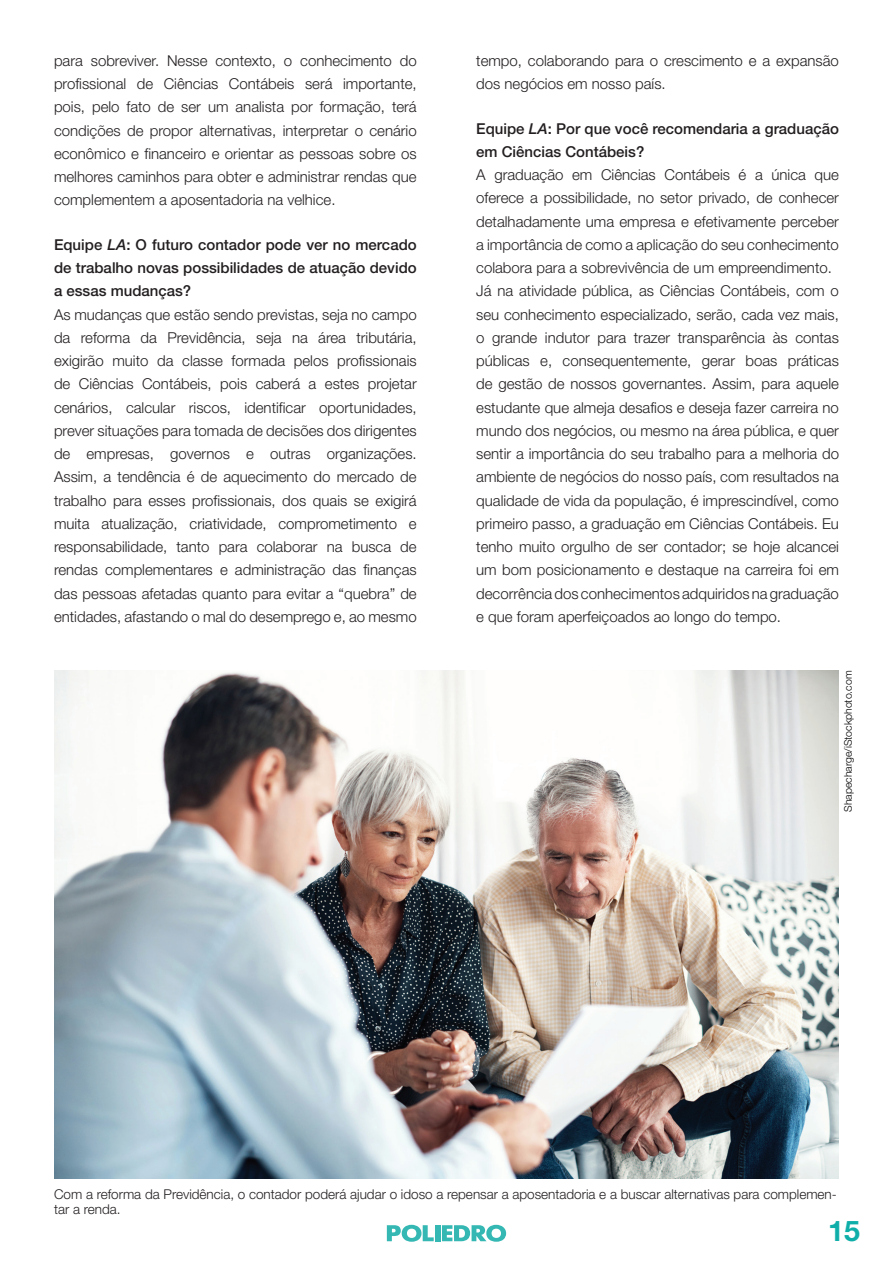
<style>
.page{position:relative;width:893px;height:1263px;background:#fff}
.page>*{position:absolute;margin:0;border:0;box-sizing:border-box;transform-origin:0 0}
.t1{font:700 28.5px "Helvetica Neue";color:#10aea9}
.t2{font:300 15px/23.2px "Helvetica Neue";color:#231f20;text-align:justify}
.t3{font:500 15px/23.2px "Helvetica Neue";color:#231f20;text-align:justify}
.t4{font:300 13.5px/15px "Helvetica Neue";color:#231f20}
.t5{font:300 10.5px "Helvetica Neue";color:#000}
.s1{font-style:italic}
</style>
<div class="page">
<svg style="left:387px;top:1225px;width:47px;height:17px"></svg>
<div style="left:435px;top:1225px;width:5px;height:16px;background:#35b8b3"></div>
<svg style="left:442px;top:1225px;width:64px;height:17px"></svg>
<img style="left:54px;top:671px;width:785px;height:508px">
<p class="t2" style="left:54px;top:49px;width:364px">para sobreviver. Nesse contexto, o conhecimento do profissional de Ciências Contábeis será importante, pois, pelo fato de ser um analista por formação, terá condições de propor alternativas, interpretar o cenário econômico e financeiro e orientar as pessoas sobre os melhores caminhos para obter e administrar rendas que complementem a aposentadoria na velhice.</p>
<p class="t3" style="left:54px;top:233px;width:364px">Equipe <span class="s1">LA</span>: O futuro contador pode ver no mercado de trabalho novas possibilidades de atuação devido a essas mudanças?</p>
<p class="t2" style="left:54px;top:302px;width:364px">As mudanças que estão sendo previstas, seja no campo da reforma da Previdência, seja na área tributária, exigirão muito da classe formada pelos profissionais de Ciências Contábeis, pois caberá a estes projetar cenários, calcular riscos, identificar oportunidades, prever situações para tomada de decisões dos dirigentes de empresas, governos e outras organizações.<br>Assim, a tendência é de aquecimento do mercado de trabalho para esses profissionais, dos quais se exigirá muita atualização, criatividade, comprometimento e responsabilidade, tanto para colaborar na busca de rendas complementares e administração das finanças das pessoas afetadas quanto para evitar a “quebra” de entidades, afastando o mal do desemprego e, ao mesmo</p>
<p class="t2" style="left:476px;top:49px;width:364px">tempo, colaborando para o crescimento e a expansão dos negócios em nosso país.</p>
<p class="t3" style="left:476px;top:116px;width:364px">Equipe <span class="s1">LA</span>: Por que você recomendaria a graduação em Ciências Contábeis?</p>
<p class="t2" style="left:476px;top:163px;width:364px;text-align:left">A graduação em Ciências Contábeis é a única que oferece a possibilidade, no setor privado, de conhecer detalhadamente uma empresa e efetivamente perceber a importância de como a aplicação do seu conhecimento colabora para a sobrevivência de um empreendimento.<br>Já na atividade pública, as Ciências Contábeis, com o seu conhecimento especializado, serão, cada vez mais, o grande indutor para trazer transparência às contas públicas e, consequentemente, gerar boas práticas de gestão de nossos governantes. Assim, para aquele estudante que almeja desafios e deseja fazer carreira no mundo dos negócios, ou mesmo na área pública, e quer sentir a importância do seu trabalho para a melhoria do ambiente de negócios do nosso país, com resultados na qualidade de vida da população, é imprescindível, como primeiro passo, a graduação em Ciências Contábeis. Eu tenho muito orgulho de ser contador; se hoje alcancei um bom posicionamento e destaque na carreira foi em decorrência dos conhecimentos adquiridos na graduação e que foram aperfeiçoados ao longo do tempo.</p>
<p class="t5" style="left:842px;top:812px;width:143px;rotate:-90deg">Shapecharge/iStockphoto.com</p>
<p class="t4" style="left:54px;top:1186px;width:784px">Com a reforma da Previdência, o contador poderá ajudar o idoso a repensar a aposentadoria e a buscar alternativas para complemen&shy;tar a renda.</p>
<h1 class="t1" style="left:828px;top:1213px;width:33px">15</h1>
</div>
